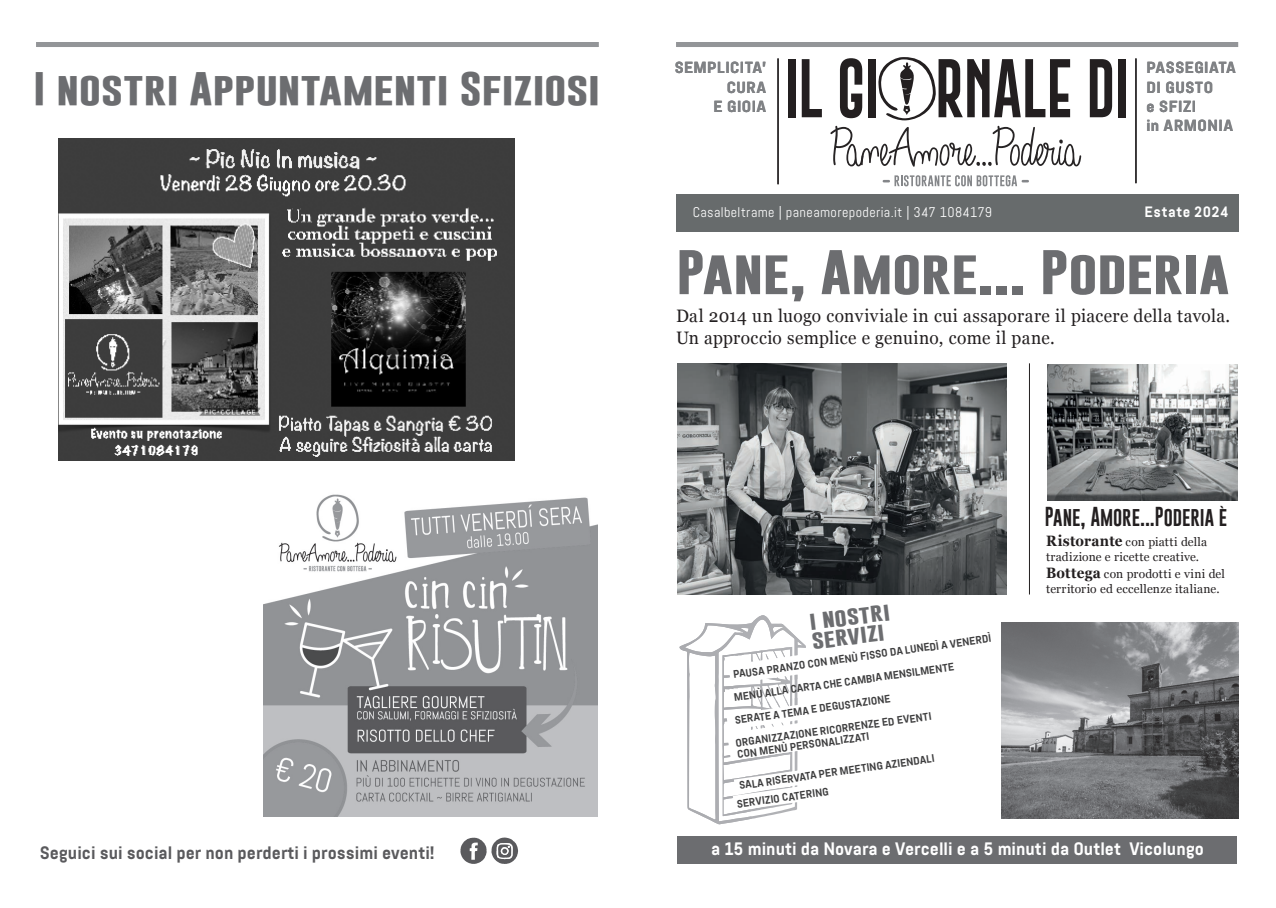
<style>
.page{position:relative;width:1276px;height:908px;background:#fff}
.page>*{position:absolute;margin:0;border:0;box-sizing:border-box;transform-origin:0 0}
.t1{font:60.6px "Gobold Extra 2";color:#231f20;scale:.93 1}
.t2{font:700 45px "Gobold";letter-spacing:-.015em;color:#6c6d70;scale:1.25 1}
.t3{font:700 34px "Gobold";letter-spacing:-.01em;color:#6c6d70;scale:1.25 1}
.t4{font:20px "Gobold";color:#231f20;scale:.91 1}
.t5{font:700 18.7px/19.5px "Gobold";color:#6c6d70;scale:1.25 1}
.t6{font:18px/22px "Georgia";letter-spacing:.02em;color:#231f20;scale:.96 1}
.t7{font:700 18px "Abel Pro";color:#fff}
.t8{font:700 18px "Abel Pro";color:#5a5a5d}
.t9{font:700 16px/19.2px "Abel Pro";letter-spacing:.035em;color:#808285}
.t10{font:700 15px "Abel Pro";letter-spacing:.045em;color:#fff}
.t11{font:14px "Abel Pro";letter-spacing:.03em;color:#fff}
.t12{font:12px/15px "Georgia";letter-spacing:.015em;color:#231f20}
.t13{font:700 10.9px/17.9px "Abel Pro";color:#3e3e3f}
.s1{font-weight:700;font-size:15px}
</style>
<div class="page">
<img style="left:1001px;top:622px;width:237px;height:196px">
<img style="left:677px;top:363px;width:329px;height:231px">
<hr style="left:1029px;top:363px;width:1px;height:231px;background:#231f20">
<img style="left:1047px;top:364px;width:190px;height:136px">
<div style="left:677px;top:835px;width:560px;height:28px;background:#6c6d70"></div>
<div style="left:676px;top:194px;width:562px;height:37px;background:#676b6c"></div>
<svg style="left:679px;top:615px;width:127px;height:209px"></svg>
<svg style="left:878px;top:57px;width:58px;height:63px"></svg>
<svg style="left:830px;top:126px;width:251px;height:40px"></svg>
<svg style="left:882px;top:175px;width:147px;height:11px"></svg>
<img style="left:263px;top:494px;width:334px;height:321px">
<img style="left:59px;top:138px;width:455px;height:322px">
<div style="left:36px;top:42px;width:562px;height:5px;background:#939598"></div>
<div style="left:676px;top:42px;width:562px;height:5px;background:#939598"></div>
<hr style="left:778px;top:58px;width:1px;height:126px;background:#231f20">
<hr style="left:1135px;top:58px;width:1px;height:125px;background:#231f20">
<svg style="left:460px;top:837px;width:58px;height:26px"></svg>
<h3 class="t3" style="left:33px;top:67px;width:455px">I nostri Appuntamenti Sfiziosi</h3>
<h3 class="t9" style="left:674px;top:58px;width:93px;text-align:right">SEMPLICITA’<br>CURA<br>E GIOIA</h3>
<h1 class="t1" style="left:784px;top:49px;width:372px">IL GI RNALE di</h1>
<h3 class="t9" style="left:1146px;top:58px;width:91px">PASSEGIATA<br>DI GUSTO<br>e SFIZI<br>in ARMONIA</h3>
<p class="t11" style="left:692px;top:203px;width:301px">Casalbeltrame | paneamorepoderia.it | 347 1084179</p>
<h3 class="t10" style="left:1144px;top:201px;width:86px">Estate 2024</h3>
<h2 class="t2" style="left:676px;top:243px;width:444px">Pane, Amore... Poderia</h2>
<h3 class="t6" style="left:676px;top:303px;width:579px">Dal 2014 un luogo conviviale in cui assaporare il piacere della tavola.<br>Un approccio semplice e genuino, come il pane.</h3>
<h3 class="t4" style="left:1044px;top:503px;width:202px">Pane, Amore...Poderia è</h3>
<h3 class="t5" style="left:808px;top:611px;width:66px;rotate:-7deg">i nostri servizi</h3>
<p class="t13" style="left:732px;top:665px;width:262px;rotate:-8deg">PAUSA PRANZO CON MENÙ FISSO DA LUNEDÌ A VENERDÌ</p>
<p class="t13" style="left:733px;top:688px;width:223px;rotate:-8deg">MENÙ ALLA CARTA CHE CAMBIA MENSILMENTE</p>
<p class="t13" style="left:733px;top:711px;width:158px;rotate:-8deg">SERATE A TEMA E DEGUSTAZIONE</p>
<p class="t13" style="left:734px;top:734px;width:199px;rotate:-8deg">ORGANIZZAZIONE RICORRENZE ED EVENTI</p>
<p class="t13" style="left:736px;top:745px;width:135px;rotate:-8deg">CON MENÙ PERSONALIZZATI</p>
<p class="t13" style="left:733px;top:777px;width:204px;text-indent:5px;rotate:-8deg">SALA RISERVATA PER MEETING AZIENDALI<br>SERVIZIO CATERING</p>
<p class="t12" style="left:1046px;top:533px;width:163px"><span class="s1">Ristorante</span> con piatti della tradizione e ricette creative.</p>
<p class="t12" style="left:1046px;top:565px;width:180px"><span class="s1">Bottega</span> con prodotti e vini del territorio ed eccellenze italiane.</p>
<h3 class="t8" style="left:40px;top:840px;width:396px">Seguici sui social per non perderti i prossimi eventi!</h3>
<h3 class="t7" style="left:711px;top:836px;width:494px">a 15 minuti da Novara e Vercelli e a 5 minuti da Outlet Vicolungo</h3>
</div>
